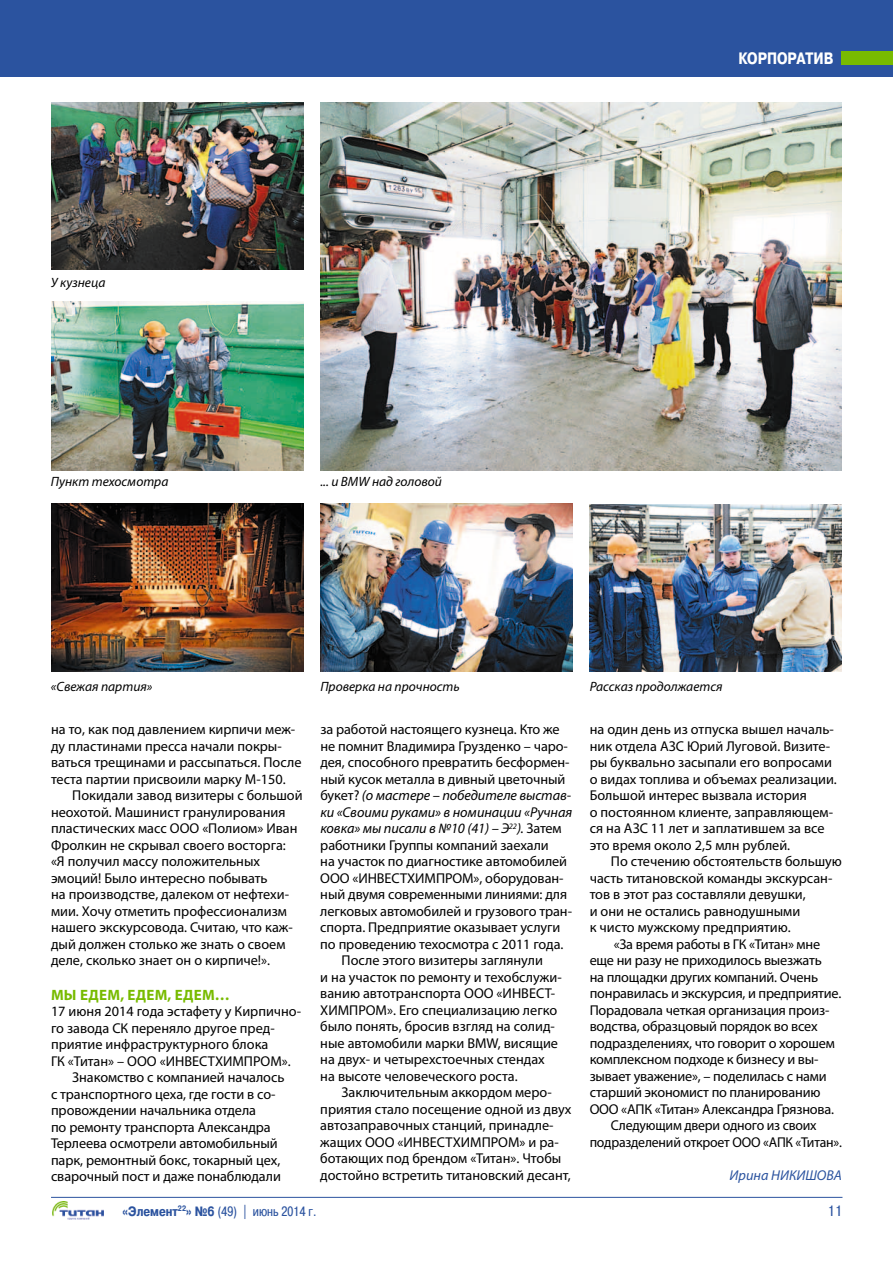
<style>
.page{position:relative;width:893px;height:1263px;background:#fff}
.page>*{position:absolute;margin:0;border:0;box-sizing:border-box;transform-origin:0 0}
.t1{font:700 16.5px "Pragmatica Condensed Cyr";color:#fff}
.t2{font:700 15px "Myriad Pro";letter-spacing:.02em;color:#78bb00}
.t3{font:15px "Pragmatica Condensed Cyr";color:#2b539f}
.t4{font:14.25px/16.5px "Myriad Pro";letter-spacing:-.005em;color:#000}
.t5{font:italic 14.25px "Myriad Pro";letter-spacing:-.005em;color:#000}
.t6{font:italic 14.25px "Myriad Pro";color:#2b539f}
.t7{font:italic 13.5px "Myriad Pro";color:#000}
.t8{font:13.5px "Pragmatica Condensed Cyr";color:#2b539f}
.s1{font-style:normal}
.s2{font-weight:700}
</style>
<div class="page">
<div style="left:0;top:0;width:893px;height:77px;background:#2b539f"></div>
<div style="left:842px;top:51px;width:51px;height:13px;background:#78bb00"></div>
<hr style="left:51px;top:1197px;width:791px;height:1px;background:#2b539f">
<img style="left:52px;top:1201px;width:51px;height:18px">
<img style="left:51px;top:503px;width:252px;height:169px">
<img style="left:51px;top:302px;width:252px;height:168px">
<img style="left:320px;top:102px;width:522px;height:368px">
<img style="left:51px;top:102px;width:252px;height:168px">
<img style="left:590px;top:504px;width:252px;height:168px">
<img style="left:320px;top:503px;width:253px;height:169px">
<p class="t1" style="left:738px;top:49px;width:95px">корпоратив</p>
<p class="t7" style="left:51px;top:274px;width:56px">У кузнеца</p>
<p class="t7" style="left:51px;top:473px;width:119px">Пункт техосмотра</p>
<p class="t7" style="left:320px;top:473px;width:123px">... и BMW над головой</p>
<p class="t7" style="left:51px;top:678px;width:103px">«Свежая партия»</p>
<p class="t4" style="left:51px;top:721px;width:252px">на то, как под давлением кирпичи меж&shy;ду пластинами пресса начали покры&shy;ваться трещинами и рассыпаться. После теста партии присвоили марку М-150.</p>
<p class="t4" style="left:51px;top:787px;width:253px;text-indent:21px">Покидали завод визитеры с большой неохотой. Машинист гранулирования пластических масс ООО «Полиом» Иван Фролкин не скрывал своего восторга: «Я получил массу положительных эмоций! Было интересно побывать<br>на производстве, далеком от нефтехи&shy;мии. Хочу отметить профессионализм нашего экскурсовода. Считаю, что каж&shy;дый должен столько же знать о своем деле, сколько знает он о кирпиче!».</p>
<p class="t2" style="left:51px;top:985px;width:180px">Мы едем, едем, едем…</p>
<p class="t4" style="left:51px;top:1003px;width:252px">17 июня 2014 года эстафету у Кирпично-</p>
<p class="t4" style="left:51px;top:1019px;width:224px">го завода СК переняло другое пред-</p>
<p class="t4" style="left:51px;top:1036px;width:219px">приятие инфраструктурного блока</p>
<p class="t4" style="left:51px;top:1052px;width:241px">ГК «Титан» – ООО «ИНВЕСТХИМПРОМ».</p>
<p class="t4" style="left:72px;top:1069px;width:214px">Знакомство с компанией началось</p>
<p class="t4" style="left:51px;top:1085px;width:226px">с транспортного цеха, где гости в со-</p>
<p class="t4" style="left:51px;top:1102px;width:207px">провождении начальника отдела</p>
<p class="t4" style="left:51px;top:1118px;width:221px">по ремонту транспорта Александра</p>
<p class="t4" style="left:51px;top:1135px;width:228px">Терлеева осмотрели автомобильный</p>
<p class="t4" style="left:51px;top:1151px;width:231px">парк, ремонтный бокс, токарный цех,</p>
<p class="t4" style="left:51px;top:1168px;width:231px">сварочный пост и даже понаблюдали</p>
<p class="t7" style="left:320px;top:678px;width:141px">Проверка на прочность</p>
<p class="t7" style="left:590px;top:678px;width:134px">Рассказ продолжается</p>
<p class="t4" style="left:320px;top:721px;width:241px">за работой настоящего кузнеца. Кто же</p>
<p class="t4" style="left:320px;top:738px;width:249px">не помнит Владимира Грузденко – чаро-</p>
<p class="t4" style="left:320px;top:754px;width:251px">дея, способного превратить бесформен-</p>
<p class="t4" style="left:320px;top:771px;width:247px">ный кусок металла в дивный цветочный</p>
<p class="t5" style="left:320px;top:787px;width:252px"><span class="s1">букет?</span> (о мастере – победителе выстав-</p>
<p class="t5" style="left:320px;top:803px;width:253px">ки «Своими руками» в номинации «Ручная</p>
<p class="t5" style="left:320px;top:820px;width:243px">ковка» мы писали в №10 (41) – Э<sup>22</sup>). <span class="s1">Затем</span></p>
<p class="t4" style="left:320px;top:836px;width:230px">работники Группы компаний заехали</p>
<p class="t4" style="left:320px;top:853px;width:248px">на участок по диагностике автомобилей</p>
<p class="t4" style="left:320px;top:869px;width:245px">ООО «ИНВЕСТХИМПРОМ», оборудован-</p>
<p class="t4" style="left:320px;top:886px;width:248px">ный двумя современными линиями: для</p>
<p class="t4" style="left:320px;top:902px;width:253px">легковых автомобилей и грузового тран-</p>
<p class="t4" style="left:320px;top:919px;width:242px">спорта. Предприятие оказывает услуги</p>
<p class="t4" style="left:320px;top:935px;width:245px">по проведению техосмотра с 2011 года.</p>
<p class="t4" style="left:342px;top:952px;width:203px">После этого визитеры заглянули</p>
<p class="t4" style="left:320px;top:968px;width:243px">и на участок по ремонту и техобслужи-</p>
<p class="t4" style="left:320px;top:985px;width:236px">ванию автотранспорта ООО «ИНВЕСТ-</p>
<p class="t4" style="left:320px;top:1001px;width:238px">ХИМПРОМ». Его специализацию легко</p>
<p class="t4" style="left:320px;top:1018px;width:236px">было понять, бросив взгляд на солид-</p>
<p class="t4" style="left:320px;top:1034px;width:239px">ные автомобили марки BMW, висящие</p>
<p class="t4" style="left:320px;top:1051px;width:226px">на двух- и четырехстоечных стендах</p>
<p class="t4" style="left:320px;top:1068px;width:199px">на высоте человеческого роста.</p>
<p class="t4" style="left:342px;top:1084px;width:212px">Заключительным аккордом меро-</p>
<p class="t4" style="left:320px;top:1101px;width:253px">приятия стало посещение одной из двух</p>
<p class="t4" style="left:320px;top:1117px;width:235px">автозаправочных станций, принадле-</p>
<p class="t4" style="left:320px;top:1134px;width:240px">жащих ООО «ИНВЕСТХИМПРОМ» и ра-</p>
<p class="t4" style="left:320px;top:1150px;width:243px">ботающих под брендом «Титан». Чтобы</p>
<p class="t4" style="left:320px;top:1167px;width:252px">достойно встретить титановский десант,</p>
<p class="t4" style="left:590px;top:721px;width:249px">на один день из отпуска вышел началь&shy;ник отдела АЗС Юрий Луговой. Визите&shy;ры буквально засыпали его вопросами о видах топлива и объемах реализации.<br>Большой интерес вызвала история<br>о постоянном клиенте, заправляющем&shy;ся на АЗС 11 лет и заплатившем за все это время около 2,5 млн рублей.</p>
<p class="t4" style="left:611px;top:853px;width:233px">По стечению обстоятельств большую</p>
<p class="t4" style="left:590px;top:870px;width:244px">часть титановской команды экскурсан-</p>
<p class="t4" style="left:590px;top:886px;width:218px">тов в этот раз составляли девушки,</p>
<p class="t4" style="left:590px;top:903px;width:212px">и они не остались равнодушными</p>
<p class="t4" style="left:590px;top:919px;width:203px">к чисто мужскому предприятию.</p>
<p class="t4" style="left:614px;top:936px;width:208px">«За время работы в ГК «Титан» мне</p>
<p class="t4" style="left:590px;top:952px;width:234px">еще ни разу не приходилось выезжать</p>
<p class="t4" style="left:590px;top:969px;width:230px">на площадки других компаний. Очень</p>
<p class="t4" style="left:590px;top:985px;width:253px">понравилась и экскурсия, и предприятие.</p>
<p class="t4" style="left:590px;top:1002px;width:241px">Порадовала четкая организация произ-</p>
<p class="t4" style="left:590px;top:1018px;width:229px">водства, образцовый порядок во всех</p>
<p class="t4" style="left:590px;top:1035px;width:247px">подразделениях, что говорит о хорошем</p>
<p class="t4" style="left:590px;top:1051px;width:230px">комплексном подходе к бизнесу и вы-</p>
<p class="t4" style="left:590px;top:1068px;width:239px">зывает уважение», – поделилась с нами</p>
<p class="t4" style="left:590px;top:1084px;width:232px">старший экономист по планированию</p>
<p class="t4" style="left:590px;top:1101px;width:246px">ООО «АПК «Титан» Александра Грязнова.</p>
<p class="t4" style="left:611px;top:1117px;width:207px">Следующим двери одного из своих</p>
<p class="t4" style="left:590px;top:1133px;width:254px">подразделений откроет ООО «АПК «Титан».</p>
<p class="t6" style="left:729px;top:1166px;width:114px">Ирина НИКИШОВА</p>
<p class="t8" style="left:123px;top:1203px;width:195px"><span class="s2">«Элемент</span><sup>22</sup><span class="s2">» №6</span> (49) | июнь 2014 г.</p>
<p class="t3" style="left:828px;top:1203px;width:16px">11</p>
</div>
